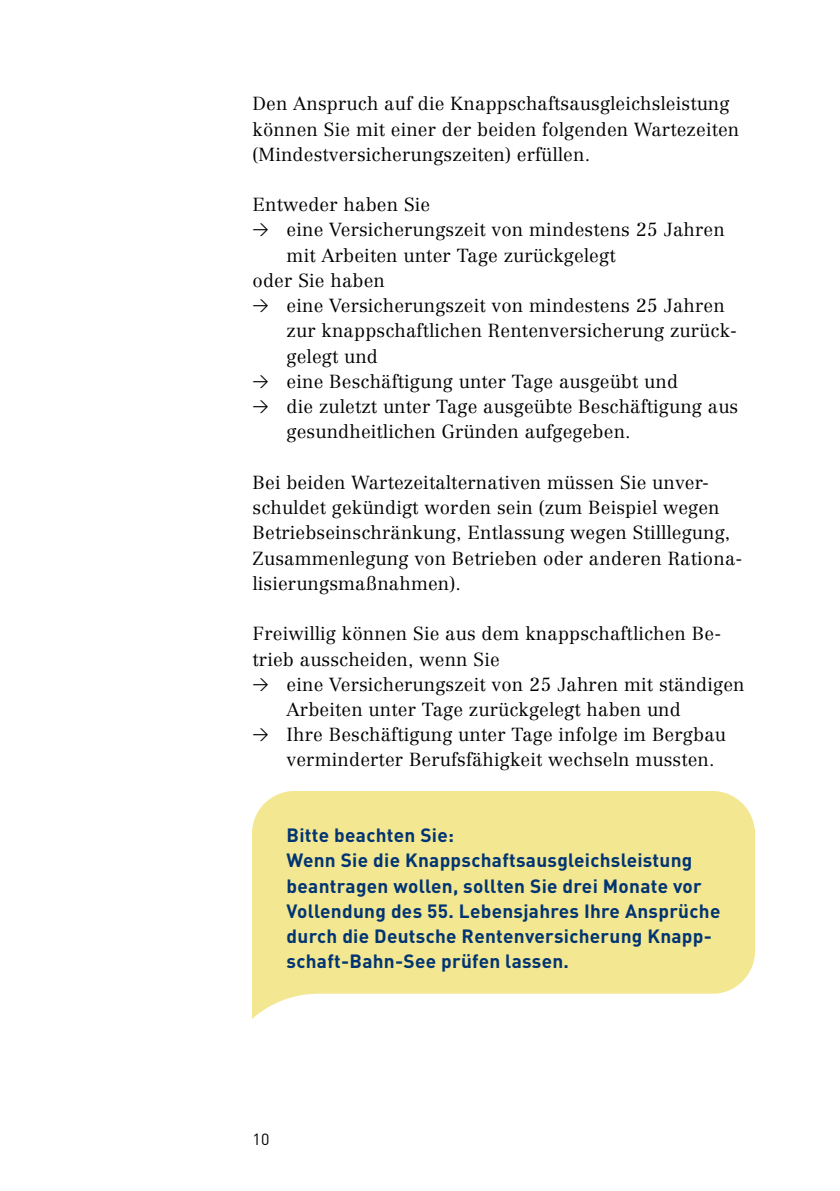
<style>
.page{position:relative;width:840px;height:1191px;background:#fff}
.page>*{position:absolute;margin:0;border:0;box-sizing:border-box;transform-origin:0 0}
.t1{font:700 19px/25.2px "DIN";letter-spacing:.015em;color:#003472}
.t2{font:300 18.6px/25.2px "Centennial LT Pro";letter-spacing:.01em;color:#000}
.t3{font:16px "DIN";color:#000}
.s1{font-family:"DIN Regular Alternate";font-weight:400;font-size:16px}
</style>
<div class="page">
<p class="t2" style="left:252px;top:91px;width:488px">Den Anspruch auf die Knappschaftsausgleichsleistung können Sie mit einer der beiden folgenden Wartezeiten (Mindestversicherungszeiten) erfüllen.</p>
<p class="t2" style="left:252px;top:192px;width:179px">Entweder haben Sie</p>
<p class="t2" style="left:286px;top:217px;width:439px;text-indent:-34px"><span class="s1">&gt;</span> eine Versicherungszeit von mindestens 25 Jahren mit Arbeiten unter Tage zurückgelegt</p>
<p class="t2" style="left:252px;top:268px;width:134px">oder Sie haben</p>
<p class="t2" style="left:286px;top:293px;width:451px;text-indent:-34px"><span class="s1">&gt;</span> eine Versicherungszeit von mindestens 25 Jahren zur knappschaftlichen Rentenversicherung zurück&shy;gelegt und</p>
<p class="t2" style="left:252px;top:369px;width:427px"><span class="s1">&gt;</span> eine Beschäftigung unter Tage ausgeübt und</p>
<p class="t2" style="left:286px;top:394px;width:453px;text-indent:-34px"><span class="s1">&gt;</span> die zuletzt unter Tage ausgeübte Beschäftigung aus gesundheitlichen Gründen aufgegeben.</p>
<p class="t2" style="left:252px;top:469px;width:491px">Bei beiden Wartezeitalternativen müssen Sie unver&shy;schuldet gekündigt worden sein (zum Beispiel wegen Betriebseinschränkung, Entlassung wegen Stilllegung, Zusammenlegung von Betrieben oder anderen Rationa&shy;lisierungsmaßnahmen).</p>
<p class="t2" style="left:252px;top:621px;width:470px">Freiwillig können Sie aus dem knappschaftlichen Be&shy;trieb ausscheiden, wenn Sie</p>
<p class="t2" style="left:286px;top:671px;width:459px;text-indent:-34px"><span class="s1">&gt;</span> eine Versicherungszeit von 25 Jahren mit ständigen<br>Arbeiten unter Tage zurückgelegt haben und</p>
<p class="t2" style="left:286px;top:722px;width:440px;text-indent:-34px"><span class="s1">&gt;</span> Ihre Beschäftigung unter Tage infolge im Bergbau verminderter Berufsfähigkeit wechseln mussten.</p>
<p class="t1" style="left:286px;top:822px;width:435px">Bitte beachten Sie:<br>Wenn Sie die Knappschaftsausgleichsleistung beantragen wollen, sollten Sie drei Monate vor Vollendung des 55. Lebensjahres Ihre Ansprüche durch die Deutsche Rentenversicherung Knapp&shy;schaft-Bahn-See prüfen lassen.</p>
<p class="t3" style="left:252px;top:1129px;width:18px">10</p>
</div>
